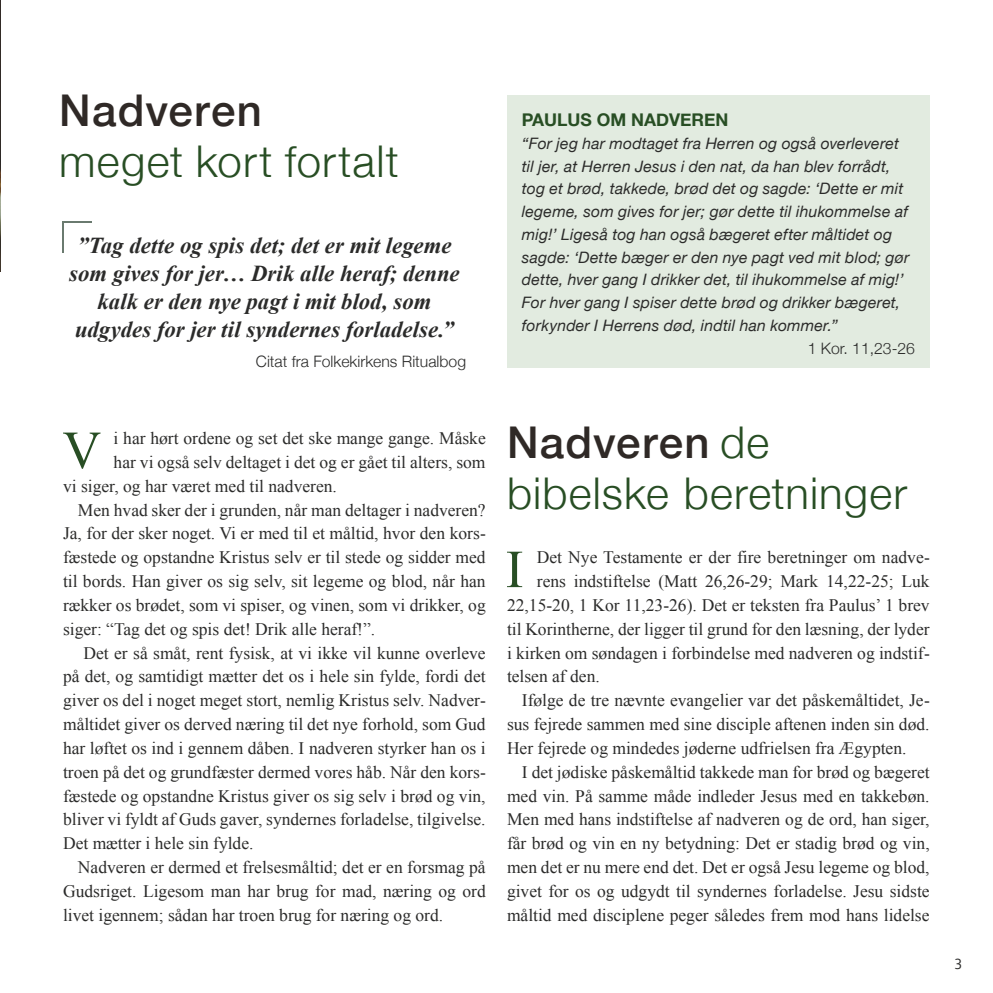
<style>
.page{position:relative;width:993px;height:993px;background:#fff}
.page>*{position:absolute;margin:0;border:0;box-sizing:border-box;transform-origin:0 0}
.t1{font:53.38px "Times New Roman";color:#284e24}
.t2{font:300 43.75px/50.8px "Helvetica Neue";letter-spacing:.025em;color:#284e24}
.t3{font:500 43.75px "Helvetica Neue";letter-spacing:.03em;color:#2f2926}
.t4{font:italic 700 22.75px/28px "Times New Roman";color:#2b2b2a;text-align:center}
.t5{font:17.5px "Times New Roman";color:#2b2b2a}
.t6{font:700 17.5px "Helvetica Neue";color:#284e24}
.t7{font:italic 15.75px/22.8px "Helvetica Neue";letter-spacing:.015em;color:#2b2b2a}
.t8{font:300 15.75px "Helvetica Neue";color:#2b2b2a}
.t9{font:15.75px "Corbel";color:#2b2b2a}
.s1{font-weight:500;color:#2f2926}
</style>
<div class="page">
<hr style="left:0;top:0;width:1px;height:992px;background:#3e7e30">
<div style="left:507px;top:95px;width:422px;height:272px;background:#e2ebe0"></div>
<img style="left:0;top:1px;width:1px;height:271px">
<hr style="left:44px;top:201px;width:2px;height:58px;background:#6a7a6f">
<hr style="left:62px;top:223px;width:2px;height:30px;background:#6a7a6f">
<hr style="left:62px;top:221px;width:30px;height:2px;background:#6a7a6f">
<h2 class="t3" style="left:59px;top:75px;width:204px">Nadveren</h2>
<h2 class="t2" style="left:59px;top:133px;width:341px">meget kort fortalt</h2>
<h3 class="t4" style="left:69px;top:230px;width:392px">”Tag dette og spis det; det er mit legeme som gives for jer… Drik alle heraf; denne kalk er den nye pagt i mit blod, som udgydes for jer til syndernes forladelse.”</h3>
<p class="t8" style="left:256px;top:349px;width:212px">Citat fra Folkekirkens Ritualbog</p>
<p class="t6" style="left:521px;top:106px;width:208px">PAULUS OM NADVEREN</p>
<p class="t7" style="left:521px;top:133px;width:389px">“For jeg har modtaget fra Herren og også overleveret til jer, at Herren Jesus i den nat, da han blev forrådt, tog et brød, takkede, brød det og sagde: ‘Dette er mit legeme, som gives for jer; gør dette til ihukommelse af mig!’ Ligeså tog han også bægeret efter måltidet og sagde: ‘Dette bæger er den nye pagt ved mit blod; gør dette, hver gang I drikker det, til ihukommelse af mig!’ For hver gang I spiser dette brød og drikker bægeret, forkynder I Herrens død, indtil han kommer.”</p>
<p class="t8" style="left:807px;top:335px;width:109px">1 Kor. 11,23-26</p>
<h1 class="t1" style="left:63px;top:414px;width:40px">V</h1>
<p class="t5" style="left:114px;top:426px;width:373px">i har hørt ordene og set det ske mange gange. Måske</p>
<p class="t5" style="left:114px;top:450px;width:373px">har vi også selv deltaget i det og er gået til alters, som</p>
<p class="t5" style="left:63px;top:474px;width:275px">vi siger, og har været med til nadveren.</p>
<p class="t5" style="left:78px;top:498px;width:409px">Men hvad sker der i grunden, når man deltager i nadveren?</p>
<p class="t5" style="left:63px;top:521px;width:424px">Ja, for der sker noget. Vi er med til et måltid, hvor den kors-</p>
<p class="t5" style="left:63px;top:545px;width:424px">fæstede og opstandne Kristus selv er til stede og sidder med</p>
<p class="t5" style="left:63px;top:569px;width:424px">til bords. Han giver os sig selv, sit legeme og blod, når han</p>
<p class="t5" style="left:63px;top:593px;width:424px">rækker os brødet, som vi spiser, og vinen, som vi drikker, og</p>
<p class="t5" style="left:63px;top:617px;width:313px">siger: “Tag det og spis det! Drik alle heraf!”.</p>
<p class="t5" style="left:83px;top:640px;width:403px">Det er så småt, rent fysisk, at vi ikke vil kunne overleve</p>
<p class="t5" style="left:63px;top:664px;width:424px">på det, og samtidigt mætter det os i hele sin fylde, fordi det</p>
<p class="t5" style="left:63px;top:688px;width:424px">giver os del i noget meget stort, nemlig Kristus selv. Nadver-</p>
<p class="t5" style="left:63px;top:712px;width:424px">måltidet giver os derved næring til det nye forhold, som Gud</p>
<p class="t5" style="left:63px;top:736px;width:424px">har løftet os ind i gennem dåben. I nadveren styrker han os i</p>
<p class="t5" style="left:63px;top:759px;width:424px">troen på det og grundfæster dermed vores håb. Når den kors-</p>
<p class="t5" style="left:63px;top:783px;width:424px">fæstede og opstandne Kristus giver os sig selv i brød og vin,</p>
<p class="t5" style="left:63px;top:807px;width:424px">bliver vi fyldt af Guds gaver, syndernes forladelse, tilgivelse.</p>
<p class="t5" style="left:63px;top:831px;width:192px">Det mætter i hele sin fylde.</p>
<p class="t5" style="left:78px;top:855px;width:409px">Nadveren er dermed et frelsesmåltid; det er en forsmag på</p>
<p class="t5" style="left:63px;top:878px;width:424px">Gudsriget. Ligesom man har brug for mad, næring og ord</p>
<p class="t5" style="left:63px;top:902px;width:381px">livet igennem; sådan har troen brug for næring og ord.</p>
<h2 class="t2" style="left:507px;top:414px;width:402px"><span class="s1">Nadveren</span> de bibelske beretninger</h2>
<h1 class="t1" style="left:505px;top:533px;width:19px">I</h1>
<p class="t5" style="left:536px;top:545px;width:394px">Det Nye Testamente er der fire beretninger om nadve-</p>
<p class="t5" style="left:536px;top:569px;width:394px">rens indstiftelse (Matt 26,26-29; Mark 14,22-25; Luk</p>
<p class="t5" style="left:507px;top:593px;width:424px">22,15-20, 1 Kor 11,23-26). Det er teksten fra Paulus’ 1 brev</p>
<p class="t5" style="left:507px;top:617px;width:424px">til Korintherne, der ligger til grund for den læsning, der lyder</p>
<p class="t5" style="left:507px;top:640px;width:424px">i kirken om søndagen i forbindelse med nadveren og indstif-</p>
<p class="t5" style="left:507px;top:664px;width:94px">telsen af den.</p>
<p class="t5" style="left:521px;top:688px;width:409px">Ifølge de tre nævnte evangelier var det påskemåltidet, Je-</p>
<p class="t5" style="left:507px;top:712px;width:424px">sus fejrede sammen med sine disciple aftenen inden sin død.</p>
<p class="t5" style="left:507px;top:736px;width:401px">Her fejrede og mindedes jøderne udfrielsen fra Ægypten.</p>
<p class="t5" style="left:521px;top:759px;width:409px">I det jødiske påskemåltid takkede man for brød og bægeret</p>
<p class="t5" style="left:507px;top:783px;width:424px">med vin. På samme måde indleder Jesus med en takkebøn.</p>
<p class="t5" style="left:507px;top:807px;width:424px">Men med hans indstiftelse af nadveren og de ord, han siger,</p>
<p class="t5" style="left:507px;top:831px;width:424px">får brød og vin en ny betydning: Det er stadig brød og vin,</p>
<p class="t5" style="left:507px;top:855px;width:424px">men det er nu mere end det. Det er også Jesu legeme og blod,</p>
<p class="t5" style="left:507px;top:878px;width:424px">givet for os og udgydt til syndernes forladelse. Jesu sidste</p>
<p class="t5" style="left:507px;top:902px;width:424px">måltid med disciplene peger således frem mod hans lidelse</p>
<p class="t9" style="left:954px;top:951px;width:9px">3</p>
</div>
